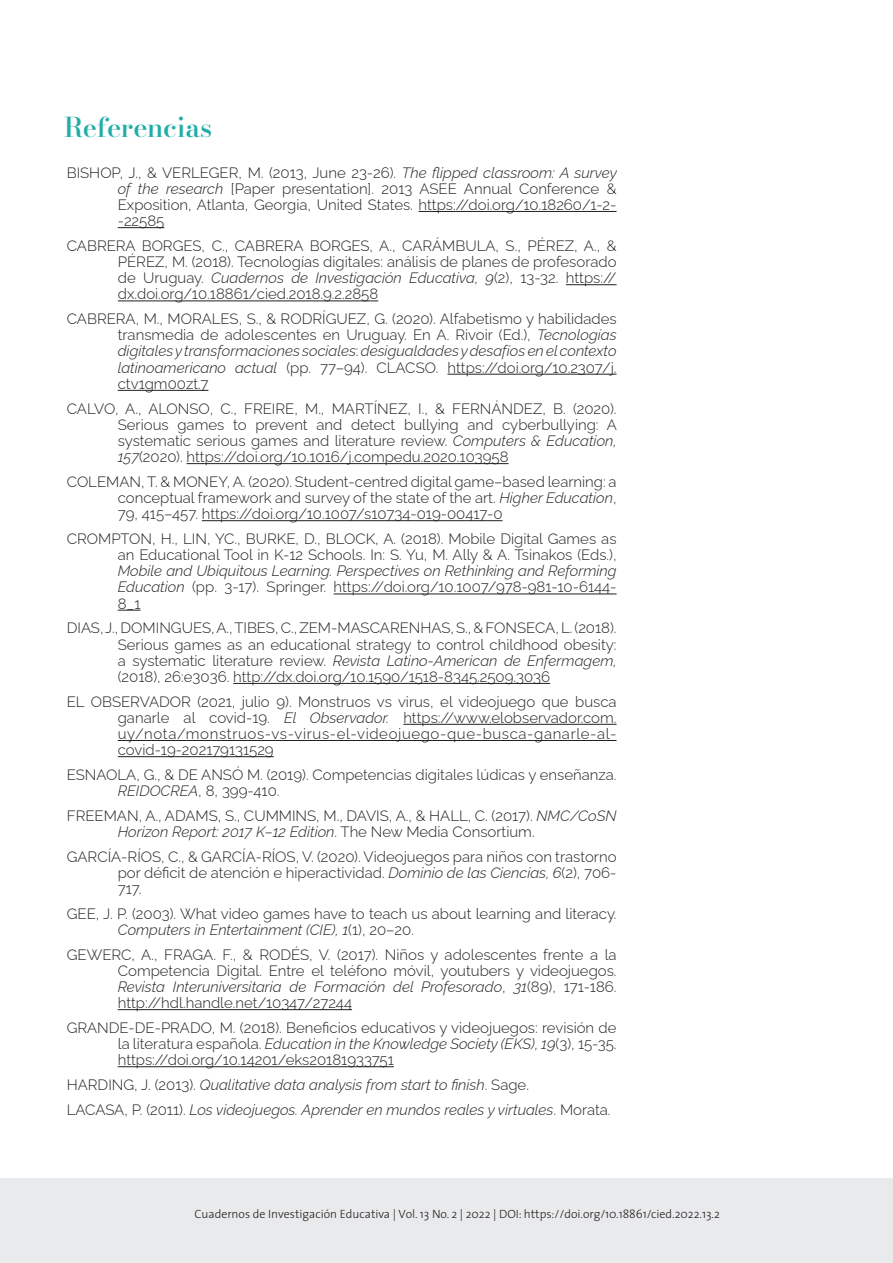
<style>
.page{position:relative;width:893px;height:1263px;background:#fff}
.page>*{position:absolute;margin:0;border:0;box-sizing:border-box;transform-origin:0 0}
.Subtítulo_1{font:500 27px "Bodoni Moda 16 pt";letter-spacing:-.01em;color:#21ada8}
.t1{font:300 15px/16.2px "Raleway";color:#231f20;text-align:justify}
.t2{font:italic 300 15px "Raleway";color:#231f20}
.t3{font:300 12px "The Sans";color:#231f20}
.s1{font-style:italic}
.s2{font-style:normal}
</style>
<div class="page">
<div style="left:0;top:1178px;width:893px;height:85px;background:#e9eaeb"></div>
<hr style="left:418px;top:211px;width:199px;height:1px;background:#231f20">
<hr style="left:118px;top:227px;width:46px;height:1px;background:#231f20">
<hr style="left:566px;top:284px;width:51px;height:1px;background:#231f20">
<hr style="left:118px;top:301px;width:260px;height:1px;background:#231f20">
<hr style="left:447px;top:374px;width:170px;height:1px;background:#231f20">
<hr style="left:118px;top:390px;width:90px;height:1px;background:#231f20">
<hr style="left:187px;top:463px;width:322px;height:1px;background:#231f20">
<hr style="left:202px;top:520px;width:300px;height:1px;background:#231f20">
<hr style="left:334px;top:594px;width:283px;height:1px;background:#231f20">
<svg style="left:118px;top:610px;width:23px;height:1px"></svg>
<hr style="left:233px;top:683px;width:317px;height:1px;background:#231f20">
<hr style="left:403px;top:724px;width:214px;height:1px;background:#231f20">
<hr style="left:118px;top:740px;width:499px;height:1px;background:#231f20">
<hr style="left:118px;top:756px;width:156px;height:1px;background:#231f20">
<hr style="left:118px;top:1009px;width:234px;height:1px;background:#231f20">
<hr style="left:118px;top:1066px;width:276px;height:1px;background:#231f20">
<p class="Subtítulo_1" style="left:64px;top:108px;width:150px">Referencias</p>
<p class="t1" style="left:118px;top:162px;width:501px;text-indent:-51px">BISHOP, J., &amp; VERLEGER, M. (2013, June 23-26). <span class="s1">The flipped classroom: A survey of the research</span> [Paper presentation]. 2013 ASEE Annual Conference &amp; Exposition, Atlanta, Georgia, United States. https://doi.org/10.18260/1-2- -22585</p>
<p class="t1" style="left:118px;top:236px;width:500px;text-indent:-51px">CABRERA BORGES, C., CABRERA BORGES, A., CARÁMBULA, S., PÉREZ, A., &amp; PÉREZ, M. (2018). Tecnologías digitales: análisis de planes de profesorado de Uruguay. <span class="s1">Cuadernos de Investigación Educativa, 9</span>(2), 13-32. https:// dx.doi.org/10.18861/cied.2018.9.2.2858</p>
<p class="t1" style="left:118px;top:309px;width:500px;text-indent:-51px">CABRERA, M., MORALES, S., &amp; RODRÍGUEZ, G. (2020). Alfabetismo y habilidades transmedia de adolescentes en Uruguay. En A. Rivoir (Ed.), <span class="s1">Tecnologías digitales y transformaciones sociales</span>: <span class="s1">desigualdades y desafíos en el contexto latinoamericano actual</span> (pp. 77–94). CLACSO. https://doi.org/10.2307/j. ctv1gm00zt.7</p>
<p class="t1" style="left:118px;top:398px;width:501px;text-indent:-51px">CALVO, A., ALONSO, C., FREIRE, M., MARTÍNEZ, I., &amp; FERNÁNDEZ, B. (2020).<br>Serious games to prevent and detect bullying and cyberbullying: A systematic serious games and literature review. <span class="s1">Computers &amp; Education, 157</span>(2020). https://doi.org/10.1016/j.compedu.2020.103958</p>
<p class="t1" style="left:118px;top:472px;width:500px;text-indent:-51px">COLEMAN, T. &amp; MONEY, A. (2020). Student-centred digital game–based learning: a conceptual framework and survey of the state of the art. <span class="s1">Higher Education</span>, 79, 415–457. https://doi.org/10.1007/s10734-019-00417-0</p>
<p class="t1" style="left:118px;top:529px;width:500px;text-indent:-51px">CROMPTON, H., LIN, YC., BURKE, D., BLOCK, A. (2018). Mobile Digital Games as an Educational Tool in K-12 Schools. In: S. Yu, M. Ally &amp; A. Tsinakos (Eds.), <span class="s1">Mobile and Ubiquitous Learning. Perspectives on Rethinking and Reforming Education</span> (pp. 3-17). Springer. https://doi.org/10.1007/978-981-10-6144- 8_1</p>
<p class="t1" style="left:118px;top:618px;width:500px;text-indent:-51px">DIAS, J., DOMINGUES, A., TIBES, C., ZEM-MASCARENHAS, S., &amp; FONSECA, L. (2018).<br>Serious games as an educational strategy to control childhood obesity: a systematic literature review. <span class="s1">Revista Latino-American de Enfermagem, </span>(2018), 26:e3036. http://dx.doi.org/10.1590/1518-8345.2509.3036</p>
<p class="t1" style="left:118px;top:691px;width:500px;text-indent:-51px">EL OBSERVADOR (2021, julio 9). Monstruos vs virus, el videojuego que busca ganarle al covid-19. <span class="s1">El Observador.</span> https://www.elobservador.com. uy/nota/monstruos-vs-virus-el-videojuego-que-busca-ganarle-al&shy;covid-19-202179131529</p>
<p class="t1" style="left:118px;top:765px;width:500px;text-indent:-51px">ESNAOLA, G., &amp; DE ANSÓ M. (2019). Competencias digitales lúdicas y enseñanza.<br><span class="s1">REIDOCREA</span>, 8, 399-410.</p>
<p class="t1" style="left:118px;top:806px;width:500px;text-indent:-51px">FREEMAN, A., ADAMS, S., CUMMINS, M., DAVIS, A., &amp; HALL, C. (2017). <span class="s1">NMC/CoSN<br>Horizon Report: 2017 K–12 Edition</span>. The New Media Consortium.</p>
<p class="t1" style="left:118px;top:846px;width:500px;text-indent:-51px">GARCÍA-RÍOS, C., &amp; GARCÍA-RÍOS, V. (2020). Videojuegos para niños con trastorno por déficit de atención e hiperactividad. <span class="s1">Dominio de las Ciencias, 6</span>(2), 706- 717.</p>
<p class="t1" style="left:118px;top:904px;width:500px;text-indent:-51px">GEE, J. P. (2003). What video games have to teach us about learning and literacy.<br><span class="s1">Computers in Entertainment (CIE), 1</span>(1), 20–20.</p>
<p class="t1" style="left:118px;top:944px;width:500px;text-indent:-51px">GEWERC, A., FRAGA. F., &amp; RODÉS, V. (2017). Niños y adolescentes frente a la Competencia Digital. Entre el teléfono móvil, youtubers y videojuegos.<br><span class="s1">Revista Interuniversitaria de Formación del Profesorado</span>, <span class="s1">31</span>(89), 171-186. http://hdl.handle.net/10347/27244</p>
<p class="t1" style="left:118px;top:1018px;width:500px;text-indent:-51px">GRANDE-DE-PRADO, M. (2018). Beneficios educativos y videojuegos: revisión de la literatura española. <span class="s1">Education in the Knowledge Society (EKS), 19</span>(3), 15-35. https://doi.org/10.14201/eks20181933751</p>
<p class="t2" style="left:67px;top:1073px;width:464px"><span class="s2">HARDING, J. (2013).</span> Qualitative data analysis from start to finish<span class="s2">. Sage.</span></p>
<p class="t2" style="left:67px;top:1097px;width:545px"><span class="s2">LACASA, P. (2011).</span> Los videojuegos. Aprender en mundos reales y virtuales<span class="s2">. Morata.</span></p>
<p class="t3" style="left:194px;top:1204px;width:527px">Cuadernos de Investigación Educativa | Vol. 13 No. 2 | 2022 | DOI: https://doi.org/10.18861/cied.2022.13.2</p>
</div>
